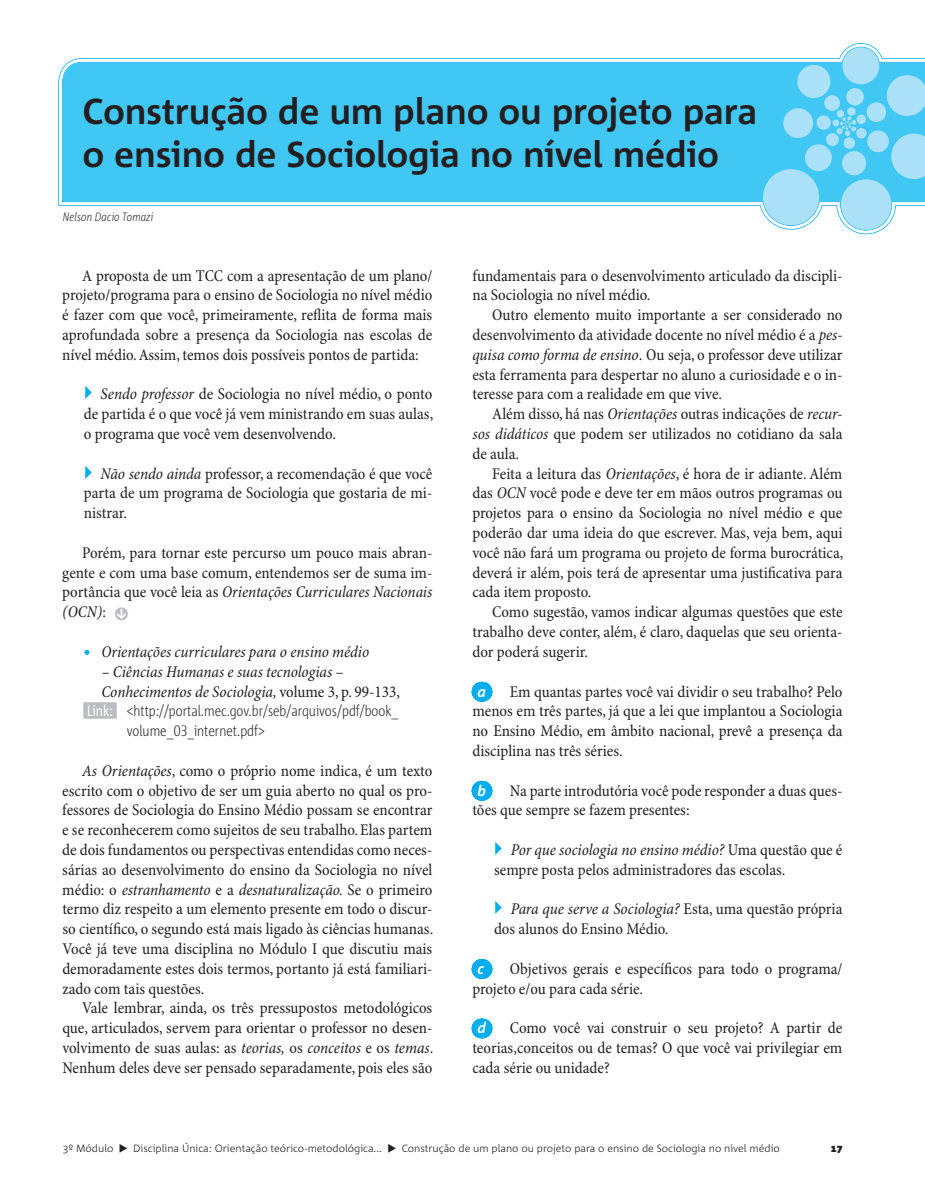
<style>
.page{position:relative;width:925px;height:1195px;background:#fff}
.page>*{position:absolute;margin:0;border:0;box-sizing:border-box;transform-origin:0 0}
.t1{font:700 36px/43.2px "Corpid";letter-spacing:-.005em;color:#231f20}
.t2{font:condensed 16.5px/19.8px "Minion Pro";color:#231f20;text-align:justify}
.t3{font:italic condensed 16.5px/19.8px "Minion Pro";letter-spacing:-.005em;color:#231f20}
.t4{font:300 15px/19.8px "Corpid Cd LF";color:#231f20}
.t5{font:italic 700 15px "Corpid";color:#fff}
.t6{font:italic 300 12px "Corpid Cd LF";letter-spacing:.01em;color:#231f20}
.t7{font:300 10.5px "Corpid";color:#231f20}
.t8{font:900 10.5px "Corpid";color:#231f20}
.s1{font-style:italic}
.s2{font-family:"Pointers";font-stretch:normal;color:#bcbdc0}
.s3{font-size:21px;color:#00aeef}
.s4{font-style:normal}
.s5{font-weight:400;color:#fff}
.s6{font-stretch:normal}
</style>
<div class="page">
<svg style="left:62px;top:47px;width:813px;height:167px;background:#5ccff5"></svg>
<svg style="left:763px;top:48px;width:162px;height:182px;background:#86d8f7"></svg>
<div style="left:83px;top:702px;width:34px;height:16px;background:#bcbdc0"></div>
<svg style="left:481px;top:682px;width:1px;height:19px"></svg>
<svg style="left:481px;top:781px;width:1px;height:19px"></svg>
<svg style="left:481px;top:959px;width:1px;height:20px"></svg>
<svg style="left:481px;top:1018px;width:1px;height:20px"></svg>
<h1 class="t1" style="left:82px;top:90px;width:676px">Construção de um plano ou projeto para o ensino de Sociologia no nível médio</h1>
<p class="t6" style="left:63px;top:210px;width:92px">Nelson Dacio Tomazi</p>
<p class="t2" style="left:62px;top:266px;width:371px;text-indent:20px">A proposta de um TCC com a apresentação de um plano/ projeto/programa para o ensino de Sociologia no nível médio é fazer com que você, primeiramente, reflita de forma mais aprofundada sobre a presença da Sociologia nas escolas de nível médio. Assim, temos dois possíveis pontos de partida:</p>
<p class="t2" style="left:84px;top:385px;width:351px;text-indent:17px"><span class="s1">Sendo professor</span> de Sociologia no nível médio, o ponto de partida é o que você já vem ministrando em suas aulas, o programa que você vem desenvolvendo.</p>
<p class="t2" style="left:84px;top:464px;width:350px;text-indent:17px"><span class="s1">Não sendo ainda</span> professor, a recomendação é que você parta de um programa de Sociologia que gostaria de mi&shy;nistrar.</p>
<p class="t2" style="left:62px;top:543px;width:371px;text-indent:20px">Porém, para tornar este percurso um pouco mais abran&shy;gente e com uma base comum, entendemos ser de suma im&shy;portância que você leia as <span class="s1">Orientações Curriculares Nacionais (OCN)</span>: <span class="s2">‚</span></p>
<p class="t3" style="left:83px;top:642px;width:287px"><span class="s3">•</span> Orientações curriculares para o ensino médio</p>
<p class="t3" style="left:101px;top:662px;width:300px">– Ciências Humanas e suas tecnologias –<br>Conhecimentos de Sociologia, <span class="s4">volume 3, p. 99-133,</span></p>
<p class="t4" style="left:127px;top:701px;width:273px;text-indent:-40px"><span class="s5">Link:</span> &lt;http://portal.mec.gov.br/seb/arquivos/pdf/book_ volume_03_internet.pdf&gt;</p>
<p class="t2" style="left:62px;top:761px;width:372px;text-indent:20px"><span class="s1">As Orientações</span>, como o próprio nome indica, é um texto escrito com o objetivo de ser um guia aberto no qual os pro&shy;fessores de Sociologia do Ensino Médio possam se encontrar e se reconhecerem como sujeitos de seu trabalho. Elas partem de dois fundamentos ou perspectivas entendidas como neces&shy;sárias ao desenvolvimento do ensino da Sociologia no nível médio: o <span class="s1">estranhamento</span> e a <span class="s1">desnaturalização.</span> Se o primeiro termo diz respeito a um elemento presente em todo o discur&shy;so científico, o segundo está mais ligado às ciências humanas.<br>Você já teve uma disciplina no Módulo I que discutiu mais demoradamente estes dois termos, portanto já está familiari&shy;zado com tais questões.</p>
<p class="t2" style="left:62px;top:999px;width:372px;text-indent:20px">Vale lembrar, ainda, os três pressupostos metodológicos que, articulados, servem para orientar o professor no desen&shy;volvimento de suas aulas: as <span class="s1">teorias,</span> os <span class="s1">conceitos</span> e os <span class="s1">temas</span>.<br>Nenhum deles deve ser pensado separadamente, pois eles são</p>
<p class="t2" style="left:472px;top:266px;width:371px">fundamentais para o desenvolvimento articulado da discipli&shy;na Sociologia no nível médio.</p>
<p class="t2" style="left:472px;top:306px;width:371px;text-indent:20px">Outro elemento muito importante a ser considerado no desenvolvimento da atividade docente no nível médio é a <span class="s1">pes&shy;quisa como forma de ensino</span><span class="s6">.</span> Ou seja, o professor deve utilizar esta ferramenta para despertar no aluno a curiosidade e o in&shy;teresse para com a realidade em que vive.</p>
<p class="t2" style="left:472px;top:405px;width:371px;text-indent:20px">Além disso, há nas <span class="s1">Orientações</span> outras indicações de <span class="s1">recur&shy;sos didáticos</span> que podem ser utilizados no cotidiano da sala de aula.</p>
<p class="t2" style="left:472px;top:464px;width:372px;text-indent:20px">Feita a leitura das <span class="s1">Orientações</span>, é hora de ir adiante. Além das <span class="s1">OCN</span> você pode e deve ter em mãos outros programas ou projetos para o ensino da Sociologia no nível médio e que poderão dar uma ideia do que escrever. Mas, veja bem, aqui você não fará um programa ou projeto de forma burocrática, deverá ir além, pois terá de apresentar uma justificativa para cada item proposto.</p>
<p class="t2" style="left:472px;top:603px;width:371px;text-indent:20px">Como sugestão, vamos indicar algumas questões que este trabalho deve conter, além, é claro, daquelas que seu orienta&shy;dor poderá sugerir.</p>
<p class="t5" style="left:477px;top:683px;width:10px">a</p>
<p class="t2" style="left:472px;top:682px;width:371px;text-indent:37px">Em quantas partes você vai dividir o seu trabalho? Pelo menos em três partes, já que a lei que implantou a Sociologia no Ensino Médio, em âmbito nacional, prevê a presença da disciplina nas três séries.</p>
<p class="t5" style="left:477px;top:782px;width:10px">b</p>
<p class="t2" style="left:472px;top:781px;width:371px;text-indent:37px">Na parte introdutória você pode responder a duas ques&shy;tões que sempre se fazem presentes:</p>
<p class="t2" style="left:494px;top:840px;width:350px;text-indent:17px"><span class="s1">Por que sociologia no ensino médio?</span> Uma questão que é sempre posta pelos administradores das escolas.</p>
<p class="t2" style="left:494px;top:900px;width:350px;text-indent:17px"><span class="s1">Para que serve a Sociologia?</span> Esta, uma questão própria dos alunos do Ensino Médio.</p>
<p class="t5" style="left:477px;top:960px;width:8px">c</p>
<p class="t2" style="left:472px;top:959px;width:371px;text-indent:37px">Objetivos gerais e específicos para todo o programa/ projeto e/ou para cada série.</p>
<p class="t5" style="left:477px;top:1019px;width:10px">d</p>
<p class="t2" style="left:472px;top:1018px;width:371px;text-indent:37px">Como você vai construir o seu projeto? A partir de teorias,conceitos ou de temas? O que você vai privilegiar em cada série ou unidade?</p>
<p class="t7" style="left:63px;top:1142px;width:718px">3º Módulo ◆ Disciplina Única: Orientação teórico-metodológica... ◆ Construção de um plano ou projeto para o ensino de Sociologia no nível médio</p>
<p class="t8" style="left:831px;top:1142px;width:13px">17</p>
</div>
